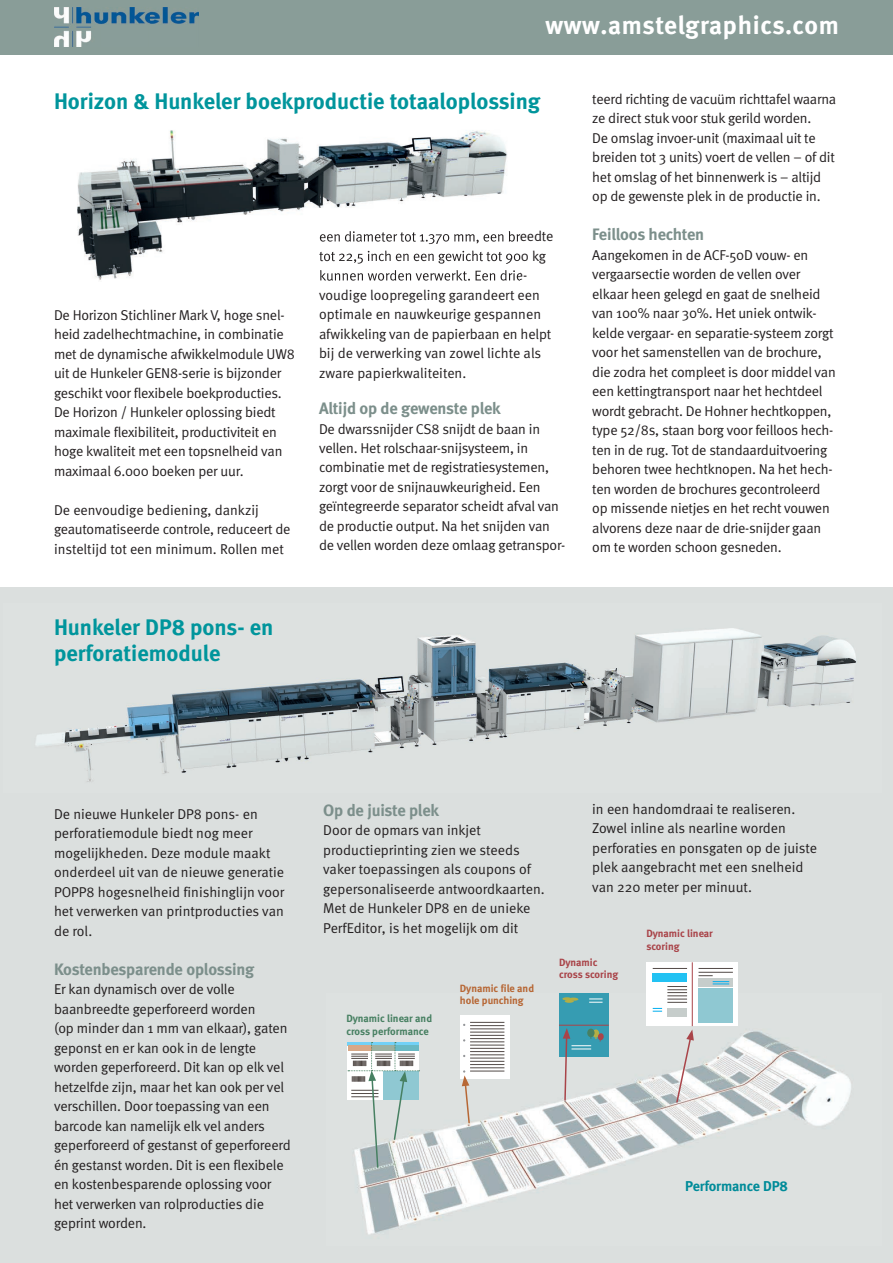
<style>
.page{position:relative;width:893px;height:1263px;background:#fff}
.page>*{position:absolute;margin:0;border:0;box-sizing:border-box;transform-origin:0 0}
.t1{font:700 25.5px "Meta";letter-spacing:.025em;color:#fff}
.t2{font:700 22.5px/25.5px "Meta";color:#00959c}
.t3{font:700 16.5px "Meta";letter-spacing:-.015em;color:#7c8f8b}
.t4{font:14.25px/19.5px "Meta Normal";letter-spacing:-.015em;color:#231f20}
.t5{font:700 14.25px "Meta";letter-spacing:-.01em;color:#008b99}
.t6{font:700 10.5px/12.6px "Meta";letter-spacing:-.005em;color:#a94449}
.t7{font:700 10.5px/12.6px "Meta";color:#478062}
.t8{font:700 10.5px/12.6px "Meta";letter-spacing:-.005em;color:#b76735}
</style>
<div class="page">
<div style="left:0;top:587px;width:892px;height:676px;background:#dbdfde"></div>
<img style="left:347px;top:1026px;width:504px;height:209px">
<img style="left:35px;top:628px;width:821px;height:154px">
<div style="left:0;top:0;width:893px;height:54px;background:#899d98"></div>
<img style="left:54px;top:8px;width:145px;height:38px">
<svg style="left:675px;top:1029px;width:19px;height:75px"></svg>
<div style="left:559px;top:993px;width:50px;height:64px;background:#369cb2"></div>
<hr style="left:559px;top:1025px;width:50px;height:1px;background:#a94449">
<svg style="left:460px;top:1015px;width:50px;height:64px;background:#f4f4f4"></svg>
<hr style="left:470px;top:1022px;width:34px;height:1px;background:#524a47">
<hr style="left:470px;top:1041px;width:34px;height:1px;background:#524a47">
<hr style="left:470px;top:1061px;width:34px;height:1px;background:#524a47">
<hr style="left:470px;top:1025px;width:34px;height:1px;background:#524a47">
<hr style="left:470px;top:1045px;width:34px;height:1px;background:#524a47">
<hr style="left:470px;top:1064px;width:34px;height:1px;background:#524a47">
<hr style="left:470px;top:1028px;width:34px;height:1px;background:#524a47">
<hr style="left:470px;top:1048px;width:34px;height:1px;background:#524a47">
<hr style="left:470px;top:1067px;width:34px;height:1px;background:#524a47">
<hr style="left:470px;top:1032px;width:34px;height:1px;background:#524a47">
<hr style="left:470px;top:1051px;width:34px;height:1px;background:#524a47">
<hr style="left:470px;top:1071px;width:34px;height:1px;background:#524a47">
<hr style="left:470px;top:1035px;width:34px;height:1px;background:#524a47">
<hr style="left:470px;top:1054px;width:34px;height:1px;background:#524a47">
<hr style="left:470px;top:1038px;width:34px;height:1px;background:#524a47">
<hr style="left:470px;top:1058px;width:34px;height:1px;background:#524a47">
<svg style="left:462px;top:1070px;width:9px;height:54px"></svg>
<div style="left:646px;top:962px;width:92px;height:64px;background:#fff"></div>
<hr style="left:692px;top:962px;width:1px;height:64px;background:#a94449">
<hr style="left:653px;top:968px;width:34px;height:1px;background:#524a47">
<hr style="left:698px;top:968px;width:35px;height:1px;background:#524a47">
<hr style="left:698px;top:972px;width:35px;height:1px;background:#524a47">
<div style="left:653px;top:973px;width:34px;height:9px;background:#22c2f3"></div>
<div style="left:667px;top:1008px;width:20px;height:9px;background:#c6cdcb"></div>
<svg style="left:653px;top:986px;width:34px;height:26px"></svg>
<div style="left:698px;top:988px;width:35px;height:35px;background:#8fc8d2"></div>
<div style="left:698px;top:978px;width:35px;height:9px;background:#c6cdcb"></div>
<svg style="left:698px;top:975px;width:31px;height:10px"></svg>
<svg style="left:348px;top:1042px;width:72px;height:127px"></svg>
<div style="left:598px;top:1033px;width:6px;height:7px;background:#a94449;border-radius:3px"></div>
<svg style="left:563px;top:1028px;width:38px;height:73px"></svg>
<svg style="left:589px;top:999px;width:13px;height:4px"></svg>
<svg style="left:562px;top:997px;width:16px;height:6px"></svg>
<img style="left:77px;top:130px;width:430px;height:150px">
<img style="left:320px;top:231px;width:200px;height:13px">
<img style="left:319px;top:251px;width:201px;height:13px">
<img style="left:320px;top:270px;width:200px;height:11px">
<h1 class="t1" style="left:545px;top:10px;width:295px">www.amstelgraphics.com</h1>
<h2 class="t2" style="left:54px;top:88px;width:488px">Horizon &amp; Hunkeler boekproductie totaaloplossing</h2>
<p class="t4" style="left:54px;top:305px;width:242px">De Horizon Stichliner Mark V, hoge snel&shy;heid zadelhechtmachine, in combinatie met de dynamische afwikkelmodule UW8 uit de Hunkeler GEN8-serie is bijzonder geschikt voor flexibele boekproducties.<br>De Horizon / Hunkeler oplossing biedt maximale flexibiliteit, productiviteit en hoge kwaliteit met een topsnelheid van maximaal 6.000 boeken per uur.</p>
<p class="t4" style="left:54px;top:500px;width:238px">De eenvoudige bediening, dankzij geautomatiseerde controle, reduceert de insteltijd tot een minimum. Rollen met</p>
<h2 class="t2" style="left:54px;top:614px;width:221px">Hunkeler DP8 pons- en perforatiemodule</h2>
<p class="t4" style="left:319px;top:285px;width:234px">voudige loopregeling garandeert een optimale en nauwkeurige gespannen afwikkeling van de papierbaan en helpt bij de verwerking van zowel lichte als zware papierkwaliteiten.</p>
<p class="t3" style="left:319px;top:398px;width:183px">Altijd op de gewenste plek</p>
<p class="t4" style="left:319px;top:419px;width:248px">De dwarssnijder CS8 snijdt de baan in vellen. Het rolschaar-snijsysteem, in combinatie met de registratiesystemen, zorgt voor de snijnauwkeurigheid. Een geïntegreerde separator scheidt afval van de productie output. Na het snijden van de vellen worden deze omlaag getranspor-</p>
<p class="t4" style="left:592px;top:89px;width:246px">teerd richting de vacuüm richttafel waarna ze direct stuk voor stuk gerild worden.<br>De omslag invoer-unit (maximaal uit te breiden tot 3 units) voert de vellen – of dit het omslag of het binnenwerk is – altijd op de gewenste plek in de productie in.</p>
<p class="t3" style="left:592px;top:225px;width:113px">Feilloos hechten</p>
<p class="t4" style="left:592px;top:245px;width:245px">Aangekomen in de ACF-50D vouw- en vergaarsectie worden de vellen over elkaar heen gelegd en gaat de snelheid van 100% naar 30%. Het uniek ontwik&shy;kelde vergaar- en separatie-systeem zorgt voor het samenstellen van de brochure, die zodra het compleet is door middel van een kettingtransport naar het hechtdeel wordt gebracht. De Hohner hechtkoppen, type 52/8s, staan borg voor feilloos hech&shy;ten in de rug. Tot de standaarduitvoering behoren twee hechtknopen. Na het hech&shy;ten worden de brochures gecontroleerd op missende nietjes en het recht vouwen alvorens deze naar de drie-snijder gaan om te worden schoon gesneden.</p>
<p class="t4" style="left:54px;top:804px;width:232px">De nieuwe Hunkeler DP8 pons- en perforatiemodule biedt nog meer mogelijkheden. Deze module maakt onderdeel uit van de nieuwe generatie<br>POPP8 hogesnelheid finishinglijn voor het verwerken van printproducties van de rol.</p>
<p class="t3" style="left:54px;top:959px;width:202px">Kostenbesparende oplossing</p>
<p class="t4" style="left:54px;top:979px;width:238px">Er kan dynamisch over de volle baanbreedte geperforeerd worden<br>(op minder dan 1 mm van elkaar), gaten geponst en er kan ook in de lengte worden geperforeerd. Dit kan op elk vel hetzelfde zijn, maar het kan ook per vel verschillen. Door toepassing van een barcode kan namelijk elk vel anders geperforeerd of gestanst of geperforeerd én gestanst worden. Dit is een flexibele en kostenbesparende oplossing voor het verwerken van rolproducties die geprint worden.</p>
<p class="t3" style="left:323px;top:800px;width:117px">Op de juiste plek</p>
<p class="t4" style="left:323px;top:820px;width:223px">Door de opmars van inkjet productieprinting zien we steeds vaker toepassingen als coupons of gepersonaliseerde antwoordkaarten.<br>Met de Hunkeler DP8 en de unieke<br>PerfEditor, is het mogelijk om dit</p>
<p class="t7" style="left:346px;top:1012px;width:87px">Dynamic linear and cross performance</p>
<p class="t8" style="left:460px;top:982px;width:76px">Dynamic file and hole punching</p>
<p class="t4" style="left:592px;top:799px;width:226px">in een handomdraai te realiseren.<br>Zowel inline als nearline worden perforaties en ponsgaten op de juiste plek aangebracht met een snelheid van 220 meter per minuut.</p>
<p class="t6" style="left:559px;top:955px;width:61px">Dynamic cross scoring</p>
<p class="t6" style="left:646px;top:927px;width:68px">Dynamic linear scoring</p>
<p class="t5" style="left:685px;top:1177px;width:105px">Performance DP8</p>
</div>
